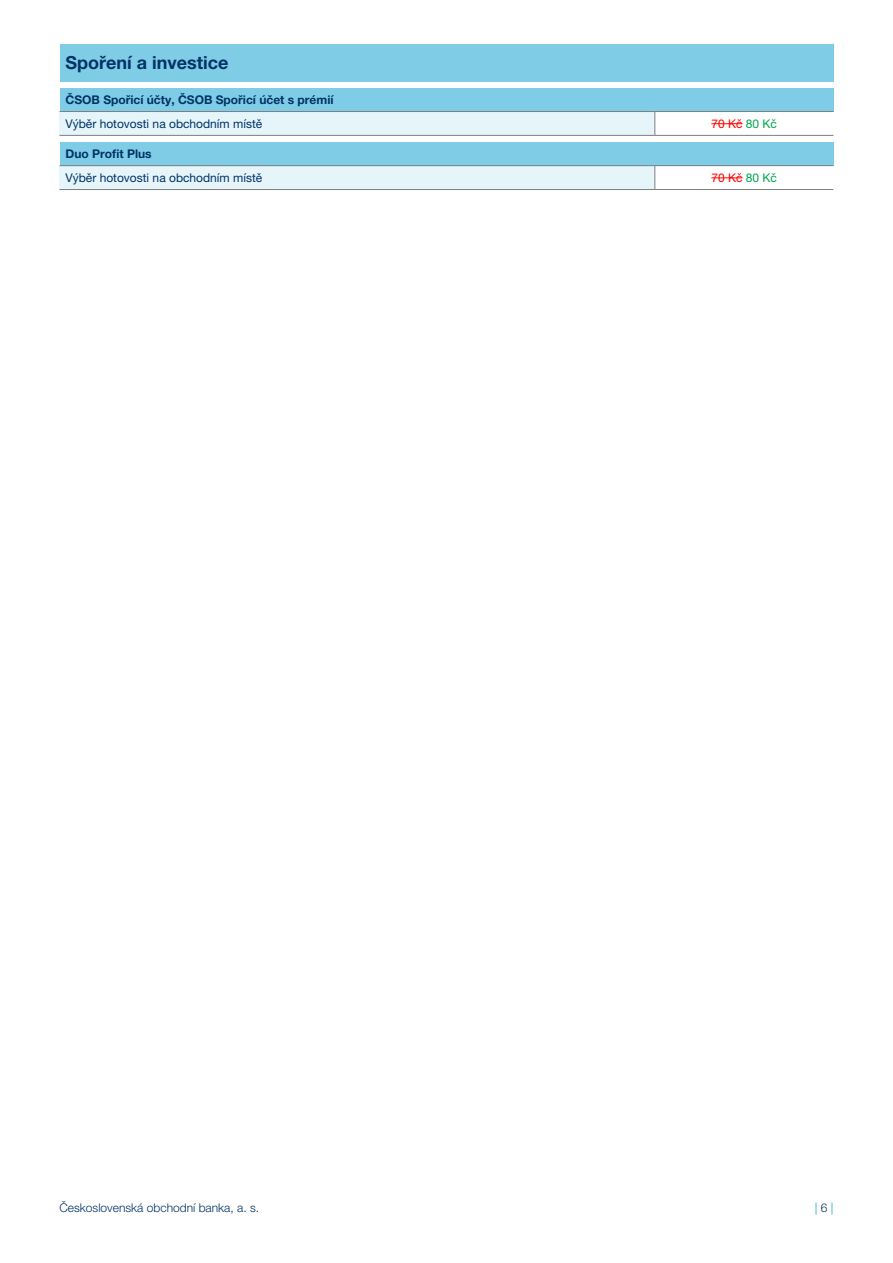
<style>
.page{position:relative;width:893px;height:1263px;background:#fff}
.page>*{position:absolute;margin:0;border:0;box-sizing:border-box;transform-origin:0 0}
.Nadpis_hlavni_2{font:700 18px "Helvetica Neue LT Pro";color:#036}
.Normal_polozka{font:12px "Helvetica Neue LT Pro";color:#036}
.Nadpis_hlavni_3{font:700 12px "Helvetica Neue LT Pro";color:#036}
.t1{font:300 12px "Helvetica Neue LT Pro";color:#036}
.Normal_polozka_upros{font:12px "Helvetica Neue LT Pro";color:#f00}
.t2{font:300 12px "Helvetica Neue LT Pro";color:#0099cd}
.s1{color:#00a54f}
.s2{color:#036}
</style>
<div class="page">
<div style="left:60px;top:43px;width:773px;height:39px;background:#7fcce6"></div>
<hr style="left:60px;top:43px;width:773px;height:1px;background:#fff">
<div style="left:60px;top:88px;width:773px;height:24px;background:#7fcce6"></div>
<div style="left:60px;top:112px;width:595px;height:23px;background:#e5f5fa"></div>
<hr style="left:60px;top:111px;width:595px;height:1px;background:#7f7f7f">
<hr style="left:655px;top:111px;width:178px;height:1px;background:#7f7f7f">
<hr style="left:60px;top:135px;width:595px;height:1px;background:#7f7f7f">
<hr style="left:655px;top:135px;width:178px;height:1px;background:#7f7f7f">
<svg style="left:654px;top:112px;width:1px;height:23px"></svg>
<hr style="left:711px;top:123px;width:31px;height:1px;background:#f00">
<div style="left:60px;top:142px;width:773px;height:24px;background:#7fcce6"></div>
<div style="left:60px;top:166px;width:595px;height:24px;background:#e5f5fa"></div>
<hr style="left:60px;top:165px;width:595px;height:1px;background:#7f7f7f">
<hr style="left:655px;top:165px;width:178px;height:1px;background:#7f7f7f">
<svg style="left:654px;top:166px;width:1px;height:23px"></svg>
<hr style="left:60px;top:189px;width:595px;height:1px;background:#7f7f7f">
<hr style="left:655px;top:189px;width:178px;height:1px;background:#7f7f7f">
<hr style="left:711px;top:178px;width:31px;height:1px;background:#f00">
<p class="Nadpis_hlavni_2" style="left:66px;top:51px;width:164px">Spoření a investice</p>
<p class="Nadpis_hlavni_3" style="left:66px;top:92px;width:269px">ČSOB Spořicí účty, ČSOB Spořicí účet s prémií</p>
<p class="Normal_polozka" style="left:66px;top:116px;width:198px">Výběr hotovosti na obchodním místě</p>
<p class="Normal_polozka_upros" style="left:711px;top:116px;width:67px">70 Kč <span class="s1">80 Kč</span></p>
<p class="Nadpis_hlavni_3" style="left:66px;top:146px;width:88px">Duo Profit Plus</p>
<p class="Normal_polozka" style="left:66px;top:170px;width:198px">Výběr hotovosti na obchodním místě</p>
<p class="Normal_polozka_upros" style="left:711px;top:170px;width:67px">70 Kč <span class="s1">80 Kč</span></p>
<p class="t1" style="left:60px;top:1200px;width:201px">Československá obchodní banka, a. s.</p>
<p class="t2" style="left:815px;top:1200px;width:20px">| <span class="s2">6</span> |</p>
</div>
